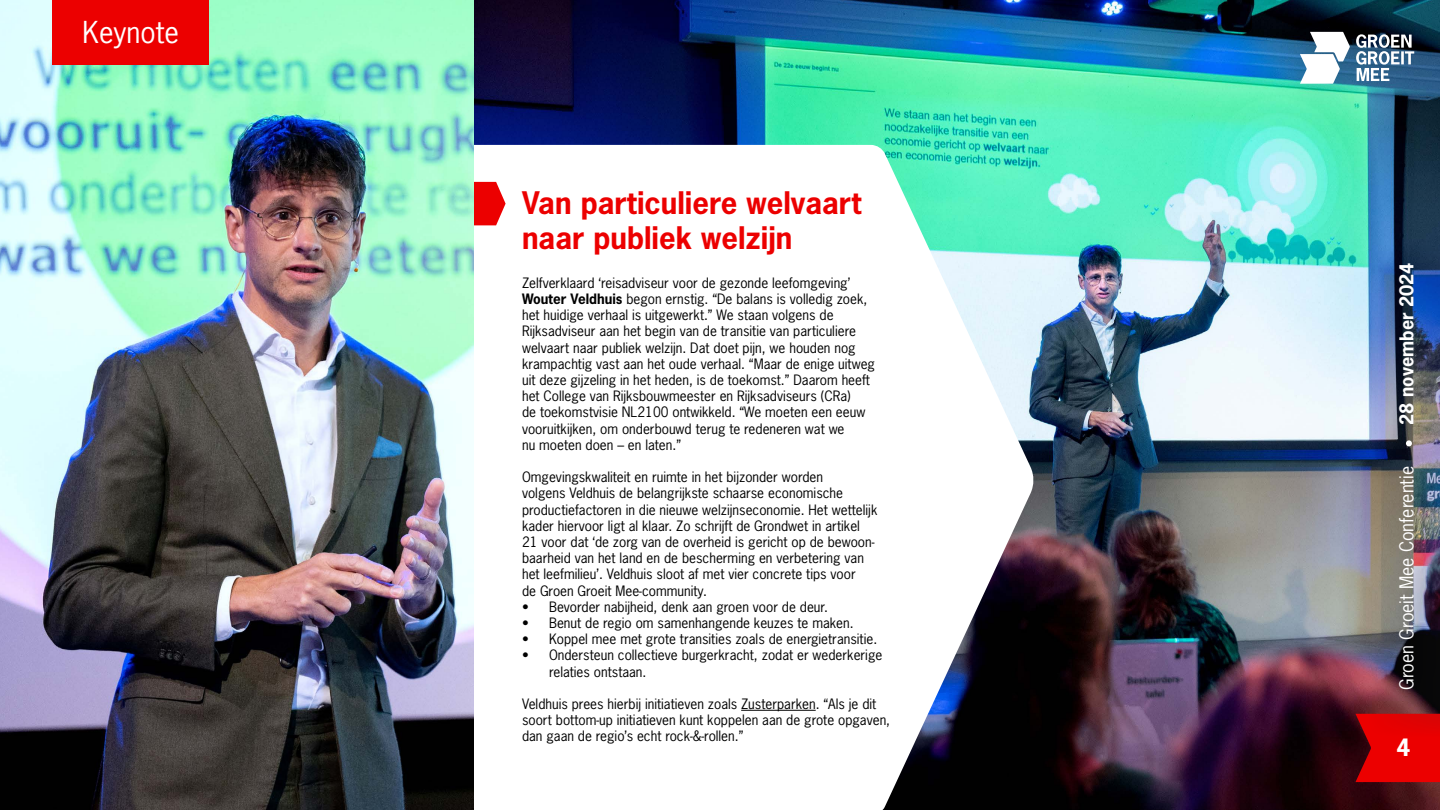
<style>
.page{position:relative;width:1440px;height:810px;background:#fff}
.page>*{position:absolute;margin:0;border:0;box-sizing:border-box;transform-origin:0 0}
.t1{font:700 29.25px/35.1px "News Gothic Std";color:#ec0000}
.t2{font:28.42px "News Gothic Std";color:#fff}
.t3{font:700 22.5px "News Gothic Std";color:#fff}
.t4{font:18px "News Gothic Std";color:#fff}
.t5{font:700 18px "News Gothic Std";color:#fff}
.Bodyteksy-18pt{font:13.5px/16.2px "News Gothic Std";color:#000}
.s1{font-weight:700}
</style>
<div class="page">
<img style="left:0;top:0;width:1440px;height:810px">
<img style="left:0;top:145px;width:1034px;height:665px">
<hr style="left:741px;top:710px;width:75px;height:1px;background:#000">
<svg style="left:448px;top:182px;width:58px;height:43px;background:#cc8373"></svg>
<svg style="left:1355px;top:714px;width:85px;height:68px;background:#d10001"></svg>
<div style="left:1272px;top:1px;width:168px;height:113px;background:#000;opacity:.15"></div>
<svg style="left:1300px;top:32px;width:50px;height:52px"></svg>
<svg style="left:1356px;top:34px;width:58px;height:47px"></svg>
<img style="left:1367px;top:248px;width:73px;height:488px">
<svg style="left:1406px;top:440px;width:6px;height:6px"></svg>
<div style="left:52px;top:0;width:157px;height:64px;background:#ec0000"></div>
<h2 class="t2" style="left:82px;top:14px;width:98px">Keynote</h2>
<h3 class="t1" style="left:522px;top:185px;width:341px">Van particuliere welvaart naar publiek welzijn</h3>
<p class="Bodyteksy-18pt" style="left:522px;top:274px;width:355px">Zelfverklaard ‘reisadviseur voor de gezonde leefomgeving’ <span class="s1">Wouter Veldhuis</span> begon ernstig. “De balans is volledig zoek, het huidige verhaal is uitgewerkt.” We staan volgens de Rijksadviseur aan het begin van de transitie van particuliere welvaart naar publiek welzijn. Dat doet pijn, we houden nog krampachtig vast aan het oude verhaal. “Maar de enige uitweg uit deze gijzeling in het heden, is de toekomst.” Daarom heeft het College van Rijksbouwmeester en Rijksadviseurs (CRa)<br>de toekomstvisie NL2100 ontwikkeld. “We moeten een eeuw vooruitkijken, om onderbouwd terug te redeneren wat we<br>nu moeten doen – en laten.”</p>
<p class="Bodyteksy-18pt" style="left:522px;top:469px;width:357px">Omgevingskwaliteit en ruimte in het bijzonder worden<br>volgens Veldhuis de belangrijkste schaarse economische productiefactoren in die nieuwe welzijnseconomie. Het wettelijk kader hiervoor ligt al klaar. Zo schrijft de Grondwet in artikel 21 voor dat ‘de zorg van de overheid is gericht op de bewoon&shy;baarheid van het land en de bescherming en verbetering van het leefmilieu’. Veldhuis sloot af met vier concrete tips voor<br>de Groen Groeit Mee-community.</p>
<p class="Bodyteksy-18pt" style="left:522px;top:598px;width:308px">• Bevorder nabijheid, denk aan groen voor de deur.</p>
<p class="Bodyteksy-18pt" style="left:522px;top:615px;width:333px">• Benut de regio om samenhangende keuzes te maken.</p>
<p class="Bodyteksy-18pt" style="left:522px;top:631px;width:357px">• Koppel mee met grote transities zoals de energietransitie.</p>
<p class="Bodyteksy-18pt" style="left:549px;top:647px;width:335px;text-indent:-27px">• Ondersteun collectieve burgerkracht, zodat er wederkerige relaties ontstaan.</p>
<p class="Bodyteksy-18pt" style="left:522px;top:696px;width:370px">Veldhuis prees hierbij initiatieven zoals Zusterparken. “Als je dit soort bottom-up initiatieven kunt koppelen aan de grote opgaven, dan gaan de regio’s echt rock-&amp;-rollen.”</p>
<h3 class="t5" style="left:1395px;top:425px;width:164px;rotate:-90deg">28 november 2024</h3>
<h3 class="t4" style="left:1395px;top:690px;width:225px;rotate:-90deg">Groen Groeit Mee Conferentie</h3>
<h3 class="t3" style="left:1396px;top:732px;width:15px">4</h3>
</div>
